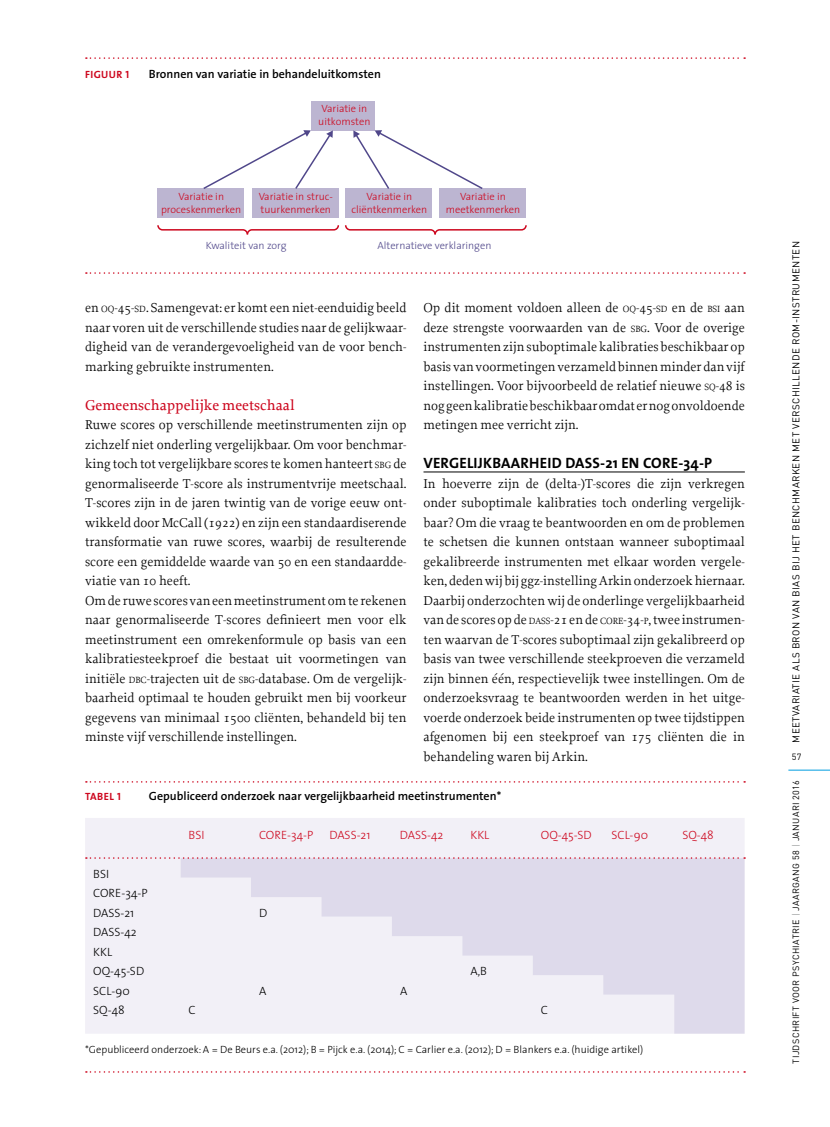
<style>
.page{position:relative;width:830px;height:1127px;background:#fff}
.page>*{position:absolute;margin:0;border:0;box-sizing:border-box;transform-origin:0 0}
.t1{font:700 15px "The Sans";letter-spacing:.01em;color:#000}
.t2{font:500 15px "Proforma";color:#cd071e}
.t3{font:13.5px/19.5px "Proforma";color:#000;text-align:justify}
.t4{font:600 12px "The Sans";color:#000}
.t5{font:300 12px/19.5px "The Sans";color:#000}
.t6{font:300 12px "The Sans";color:#cd071e}
.t7{font:300 10.5px/12.6px "The Sans";color:#cd071e;text-align:center}
.t8{font:300 10.5px "The Sans";color:#000}
.t9{font:300 10.5px "The Sans";color:#50478a}
.t10{font:10.5px "The Sans Bold Caps";letter-spacing:.04em;color:#cd071e}
.t11{font:9.75px "DIN";letter-spacing:.04em;color:#000}
.t12{font:9px "DIN";letter-spacing:.04em;color:#000}
.s1{font-size:9.45px}
.s2{font-style:inherit}
.s3{color:#9c9e9f}
</style>
<div class="page">
<hr style="left:788px;top:770px;width:41px;height:1px;background:#009ee0">
<hr style="left:423px;top:472px;width:321px;height:1px;background:#000">
<svg style="left:86px;top:57px;width:658px;height:2px"></svg>
<svg style="left:86px;top:272px;width:658px;height:2px"></svg>
<svg style="left:86px;top:781px;width:658px;height:1px"></svg>
<div style="left:85px;top:818px;width:659px;height:216px;background:#f2f0f7"></div>
<svg style="left:180px;top:859px;width:564px;height:175px;fill:#ebe9f2"></svg>
<svg style="left:86px;top:857px;width:658px;height:2px"></svg>
<svg style="left:86px;top:1071px;width:658px;height:1px"></svg>
<div style="left:310px;top:101px;width:64px;height:29px;background:#bcb5d1"></div>
<div style="left:251px;top:188px;width:87px;height:30px;background:#bcb5d1"></div>
<div style="left:345px;top:188px;width:86px;height:30px;background:#bcb5d1"></div>
<div style="left:438px;top:188px;width:87px;height:30px;background:#bcb5d1"></div>
<div style="left:157px;top:188px;width:86px;height:30px;background:#bcb5d1"></div>
<svg style="left:353px;top:130px;width:130px;height:60px"></svg>
<svg style="left:203px;top:130px;width:130px;height:60px"></svg>
<svg style="left:157px;top:225px;width:370px;height:10px"></svg>
<p class="t10" style="left:85px;top:66px;width:46px">FIGUUR 1</p>
<p class="t4" style="left:149px;top:64px;width:233px">Bronnen van variatie in behandeluitkomsten</p>
<p class="t7" style="left:318px;top:102px;width:54px">Variatie in uitkomsten</p>
<p class="t7" style="left:161px;top:190px;width:82px">Variatie in proceskenmerken</p>
<p class="t9" style="left:206px;top:236px;width:82px">Kwaliteit van zorg</p>
<p class="t9" style="left:377px;top:236px;width:115px">Alternatieve verklaringen</p>
<p class="t7" style="left:258px;top:190px;width:76px;text-align:left">Variatie in struc&shy;tuurkenmerken</p>
<p class="t7" style="left:351px;top:190px;width:77px">Variatie in cliëntkenmerken</p>
<p class="t7" style="left:445px;top:190px;width:76px">Variatie in meetkenmerken</p>
<p class="t3" style="left:85px;top:298px;width:323px">en <span class="s1">OQ</span><span class="s2">-45-</span><span class="s1">SD</span>. Samengevat: er komt een niet-eenduidig beeld naar voren uit de verschillende studies naar de gelijkwaar&shy;digheid van de verandergevoeligheid van de voor bench&shy;marking gebruikte instrumenten.</p>
<p class="t2" style="left:85px;top:395px;width:211px">Gemeenschappelijke meetschaal</p>
<p class="t3" style="left:85px;top:415px;width:323px;text-align:left">Ruwe scores op verschillende meetinstrumenten zijn op zichzelf niet onderling vergelijkbaar. Om voor benchmar&shy;king toch tot vergelijkbare scores te komen hanteert <span class="s1">SBG</span> de genormaliseerde T-score als instrumentvrije meetschaal.<br>T-scores zijn in de jaren twintig van de vorige eeuw ont&shy;wikkeld door McCall (1922) en zijn een standaardiserende transformatie van ruwe scores, waarbij de resulterende score een gemiddelde waarde van 50 en een standaardde&shy;viatie van 10 heeft.<br>Om de ruwe scores van een meetinstrument om te rekenen naar genormaliseerde T-scores definieert men voor elk meetinstrument een omrekenformule op basis van een kalibratiesteekproef die bestaat uit voormetingen van initiële <span class="s1">DBC</span>-trajecten uit de <span class="s1">SBG</span>-database. Om de vergelijk&shy;baarheid optimaal te houden gebruikt men bij voorkeur gegevens van minimaal 1500 cliënten, behandeld bij ten minste vijf verschillende instellingen.</p>
<p class="t3" style="left:423px;top:298px;width:323px">Op dit moment voldoen alleen de <span class="s1">OQ</span>-45-<span class="s1">SD</span> en de <span class="s1">BSI</span> aan deze strengste voorwaarden van de <span class="s1">SBG</span>. Voor de overige instrumenten zijn suboptimale kalibraties beschikbaar op basis van voormetingen verzameld binnen minder dan vijf instellingen. Voor bijvoorbeeld de relatief nieuwe <span class="s1">SQ</span>-48 is nog geen kalibratie beschikbaar omdat er nog onvoldoende metingen mee verricht zijn.</p>
<p class="t1" style="left:423px;top:450px;width:290px">VERGELIJKBAARHEID DASS-21 EN CORE-34-P</p>
<p class="t3" style="left:423px;top:473px;width:323px">In hoeverre zijn de (delta-)T-scores die zijn verkregen onder suboptimale kalibraties toch onderling vergelijk&shy;baar? Om die vraag te beantwoorden en om de problemen te schetsen die kunnen ontstaan wanneer suboptimaal gekalibreerde instrumenten met elkaar worden vergele&shy;ken, deden wij bij ggz-instelling Arkin onderzoek hiernaar.<br>Daarbij onderzochten wij de onderlinge vergelijkbaarheid van de scores op de <span class="s1">DASS</span>-21 en de <span class="s1">CORE</span><span class="s2">-34-</span><span class="s1">P</span>, twee instrumen&shy;ten waarvan de T-scores suboptimaal zijn gekalibreerd op basis van twee verschillende steekproeven die verzameld zijn binnen één, respectievelijk twee instellingen. Om de onderzoeksvraag te beantwoorden werden in het uitge&shy;voerde onderzoek beide instrumenten op twee tijdstippen afgenomen bij een steekproef van 175 cliënten die in behandeling waren bij Arkin.</p>
<p class="t10" style="left:85px;top:787px;width:37px">TABEL 1</p>
<p class="t4" style="left:149px;top:785px;width:353px">Gepubliceerd onderzoek naar vergelijkbaarheid meetinstrumenten*</p>
<p class="t6" style="left:188px;top:825px;width:17px">BSI</p>
<p class="t6" style="left:259px;top:825px;width:56px">CORE-34-P</p>
<p class="t6" style="left:329px;top:825px;width:42px">DASS-21</p>
<p class="t6" style="left:400px;top:825px;width:45px">DASS-42</p>
<p class="t6" style="left:470px;top:825px;width:20px">KKL</p>
<p class="t6" style="left:540px;top:825px;width:52px">OQ-45-SD</p>
<p class="t6" style="left:611px;top:825px;width:38px">SCL-90</p>
<p class="t6" style="left:682px;top:825px;width:33px">SQ-48</p>
<p class="t5" style="left:93px;top:863px;width:56px">BSI<br>CORE-34-P<br>DASS-21</p>
<p class="t5" style="left:259px;top:902px;width:10px">D</p>
<p class="t5" style="left:93px;top:922px;width:52px">DASS-42<br>KKL<br>OQ-45-SD</p>
<p class="t5" style="left:470px;top:961px;width:18px">A,B</p>
<p class="t5" style="left:93px;top:980px;width:38px">SCL-90</p>
<p class="t5" style="left:259px;top:980px;width:9px">A</p>
<p class="t5" style="left:400px;top:980px;width:9px">A</p>
<p class="t5" style="left:93px;top:1000px;width:33px">SQ-48</p>
<p class="t5" style="left:188px;top:1000px;width:9px">C</p>
<p class="t5" style="left:540px;top:1000px;width:9px">C</p>
<p class="t8" style="left:85px;top:1041px;width:559px">*Gepubliceerd onderzoek: A = De Beurs e.a. (2012); B = Pijck e.a. (2014); C = Carlier e.a. (2012); D = Blankers e.a. (huidige artikel)</p>
<p class="t11" style="left:789px;top:742px;width:503px;rotate:-90deg">MEETVARIATIE ALS BRON VAN BIAS BIJ HET BENCHMARKEN MET VERSCHILLENDE ROM-INSTRUMENTEN</p>
<p class="t12" style="left:791px;top:751px;width:11px">57</p>
<p class="t12" style="left:789px;top:1063px;width:285px;rotate:-90deg">TIJDSCHRIFT VOOR PSYCHIATRIE <span class="s3">|</span> JAARGANG 58 <span class="s3">|</span> JANUARI 2016</p>
</div>
